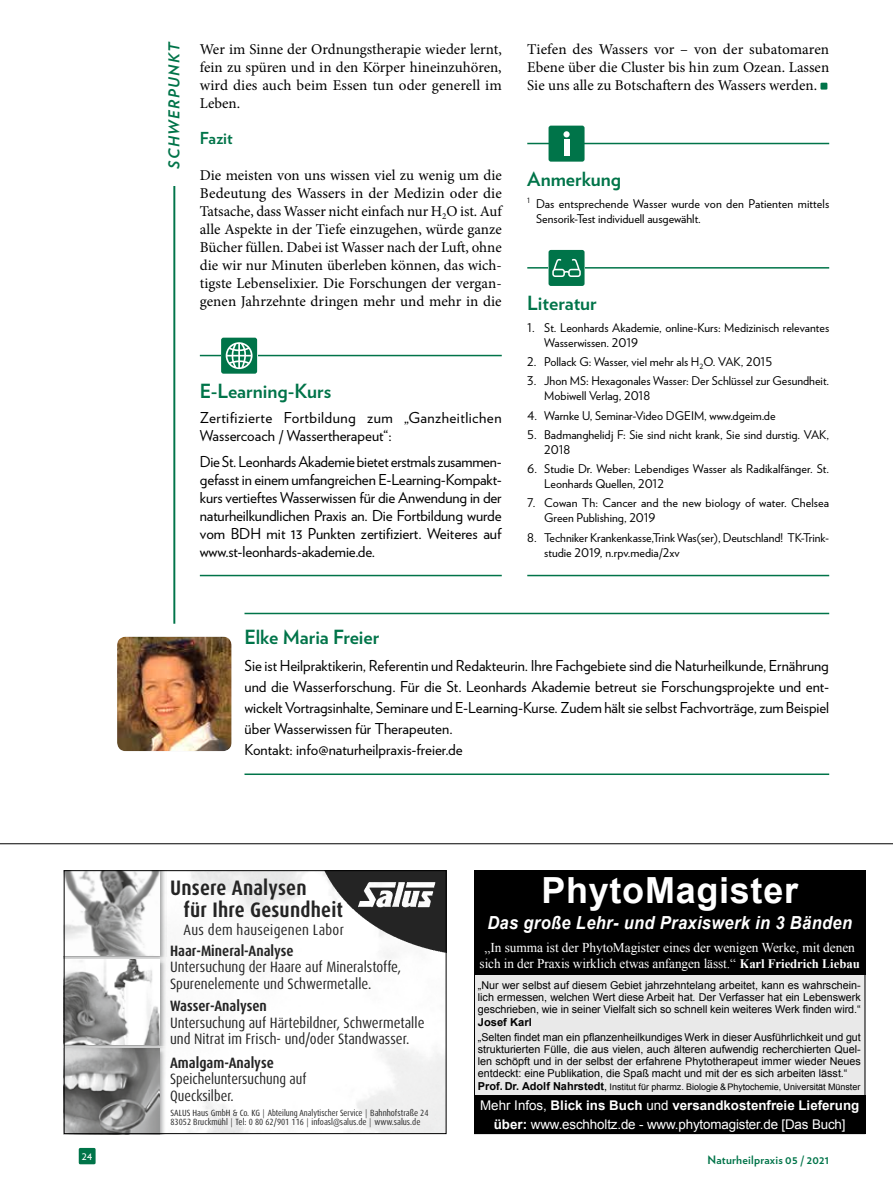
<style>
.page{position:relative;width:893px;height:1191px;background:#fff}
.page>*{position:absolute;margin:0;border:0;box-sizing:border-box;transform-origin:0 0}
.t1{font:700 36px "Arial";letter-spacing:.02em;color:#fff}
.t2{font:700 condensed 21px/22.5px "Dax Pro";letter-spacing:.01em;color:#242424}
.t3{font:700 19.5px "Verlag";color:#007449}
.t4{font:italic 700 18px "Arial";letter-spacing:.02em;color:#fff;scale:.92 1}
.t5{font:700 16.5px "Verlag";color:#007449}
.t6{font:15px/18px "Verlag";color:#000}
.t7{font:15px/18px "Minion Pro";color:#000;text-align:justify}
.t8{font:condensed 15px/16.5px "Dax Pro";color:#242424}
.t9{font:15px/18px "Verlag";letter-spacing:.03em;color:#000}
.t10{font:700 condensed 15px "Dax Pro";color:#242424}
.t11{font:condensed 15px "Dax Pro";letter-spacing:.02em;color:#242424}
.t12{font:italic 700 15px "Verlag";color:#007449}
.t13{font:13.5px/16.5px "Times New Roman";letter-spacing:-.005em;color:#fff;text-align:center}
.t14{font:13.35px/19.2px "Arial";letter-spacing:-.01em;color:#fff;text-align:center}
.t15{font:12px/15px "Verlag";color:#000}
.t16{font:700 11.55px "Verlag";letter-spacing:.02em;color:#007449}
.t17{font:11.55px "Verlag";color:#fff}
.t18{font:700 10.95px "Arial";color:#000}
.t19{font:10.8px/12px "Arial";letter-spacing:-.005em;color:#000;text-align:justify}
.t20{font:condensed 9px/9.8px "Dax Pro";color:#242424}
.t21{font:9px "Arial";letter-spacing:-.005em;color:#000}
.s1{font-family:"Optima";font-stretch:normal}
.s2{font-weight:700;font-size:13.05px}
.s3{font-weight:700;font-size:10.95px}
.s4{font-size:10.8px}
.s5{font-weight:700}
</style>
<div class="page">
<hr style="left:173px;top:43px;width:2px;height:1148px;background:#007449">
<div style="left:168px;top:43px;width:15px;height:143px;background:#fff"></div>
<hr style="left:244px;top:613px;width:585px;height:1px;background:#007449">
<hr style="left:244px;top:773px;width:585px;height:2px;background:#007449">
<img style="left:118px;top:637px;width:112px;height:113px">
<div style="left:104px;top:623px;width:140px;height:141px;border:13px solid #fff;border-radius:15px"></div>
<hr style="left:527px;top:267px;width:302px;height:1px;background:#007449">
<hr style="left:527px;top:575px;width:302px;height:1px;background:#007449">
<div style="left:549px;top:250px;width:36px;height:36px;background:#007449;border-radius:2px"></div>
<svg style="left:552px;top:258px;width:29px;height:19px"></svg>
<hr style="left:527px;top:143px;width:302px;height:1px;background:#007449">
<div style="left:549px;top:126px;width:36px;height:36px;background:#007449;border-radius:2px"></div>
<div style="left:563px;top:131px;width:7px;height:6px;background:#fff;border-radius:50%"></div>
<div style="left:564px;top:140px;width:5px;height:16px;background:#fff"></div>
<hr style="left:200px;top:355px;width:302px;height:1px;background:#007449">
<hr style="left:200px;top:575px;width:302px;height:1px;background:#007449">
<div style="left:221px;top:338px;width:36px;height:36px;background:#007449;border-radius:2px"></div>
<svg style="left:226px;top:342px;width:27px;height:27px"></svg>
<div style="left:820px;top:83px;width:7px;height:7px;background:#007449"></div>
<div style="left:79px;top:1148px;width:17px;height:16px;background:#007449;border-radius:2px"></div>
<div style="left:144px;top:761px;width:51px;height:430px;background:#fff"></div>
<hr style="left:0;top:843px;width:893px;height:1px;background:#000">
<img style="left:66px;top:1051px;width:99px;height:81px">
<img style="left:321px;top:872px;width:123px;height:81px">
<img style="left:66px;top:872px;width:100px;height:179px">
<img style="left:66px;top:872px;width:93px;height:83px">
<img style="left:66px;top:1049px;width:93px;height:2px">
<img style="left:66px;top:957px;width:100px;height:5px">
<img style="left:66px;top:959px;width:93px;height:85px">
<div style="left:64px;top:870px;width:382px;height:264px;border:1px solid #000"></div>
<div style="left:476px;top:872px;width:386px;height:103px;background:#000"></div>
<div style="left:478px;top:1095px;width:383px;height:39px;background:#000"></div>
<div style="left:474px;top:975px;width:391px;height:120px;background:#e9e9e9"></div>
<div style="left:474px;top:870px;width:391px;height:264px;border:1px solid #000"></div>
<p class="t17" style="left:82px;top:1147px;width:12px">24</p>
<p class="t12" style="left:162px;top:169px;width:129px;rotate:-90deg">Schwerpunkt</p>
<p class="t7" style="left:200px;top:40px;width:303px">Wer im Sinne der Ordnungstherapie wieder lernt, fein zu spüren und in den Körper hineinzuhören, wird dies auch beim Essen tun oder generell im Leben.</p>
<h3 class="t5" style="left:200px;top:125px;width:35px">Fazit</h3>
<p class="t7" style="left:200px;top:166px;width:303px">Die meisten von uns wissen viel zu wenig um die Bedeutung des Wassers in der Medizin oder die Tatsache, dass Wasser nicht einfach nur H<sub>2</sub>O ist. Auf alle Aspekte in der Tiefe einzugehen, würde ganze Bücher füllen. Dabei ist Wasser nach der Luft, ohne die wir nur Minuten überleben können, das wich&shy;tigste Lebenselixier. Die Forschungen der vergan&shy;genen Jahrzehnte dringen mehr und mehr in die</p>
<h3 class="t3" style="left:527px;top:164px;width:95px">Anmerkung</h3>
<p class="t7" style="left:527px;top:40px;width:303px">Tiefen des Wassers vor – von der subatomaren Ebene über die Cluster bis hin zum Ozean. Lassen Sie uns alle zu Botschaftern des Wassers werden.</p>
<p class="t15" style="left:536px;top:195px;width:295px;text-indent:-9px"><sup>1</sup> Das entsprechende Wasser wurde von den Patienten mittels<br>Sensorik-Test individuell ausgewählt.</p>
<h3 class="t3" style="left:527px;top:288px;width:71px">Literatur</h3>
<p class="t15" style="left:544px;top:319px;width:286px;text-indent:-17px">1. St. Leonhards Akademie, online-Kurs: Medizinisch relevantes<br>Wasserwissen. 2019</p>
<p class="t15" style="left:527px;top:354px;width:246px">2. Pollack G: Wasser, viel mehr als H<sub>2</sub>O. VAK, 2015</p>
<p class="t15" style="left:544px;top:373px;width:286px;text-indent:-17px">3. Jhon MS: Hexagonales Wasser: Der Schlüssel zur Gesundheit.<br>Mobiwell Verlag, 2018</p>
<p class="t15" style="left:527px;top:407px;width:250px">4. Warnke U, Seminar-Video DGEIM, www.dgeim.de</p>
<p class="t15" style="left:544px;top:426px;width:286px;text-indent:-17px">5. Badmanghelidj F: Sie sind nicht krank, Sie sind durstig. VAK,<br>2018</p>
<p class="t15" style="left:544px;top:461px;width:286px;text-indent:-17px">6. Studie Dr. Weber: Lebendiges Wasser als Radikalfänger. St.<br>Leonhards Quellen, 2012</p>
<p class="t15" style="left:544px;top:495px;width:286px;text-indent:-17px">7. Cowan Th: Cancer and the new biology of water. Chelsea<br>Green Publishing, 2019</p>
<p class="t15" style="left:544px;top:529px;width:286px;text-indent:-17px">8. Techniker Krankenkasse,Trink Was(ser), Deutschland! TK-Trink&shy;studie 2019, n.rpv.media/2xv</p>
<h3 class="t3" style="left:200px;top:376px;width:133px">E-Learning-Kurs</h3>
<p class="t9" style="left:200px;top:407px;width:303px">Zertifizierte Fortbildung zum „Ganzheitlichen<br>Wassercoach / Wassertherapeut“:</p>
<p class="t6" style="left:200px;top:451px;width:303px;text-align:justify">Die St. Leonhards Akademie bietet erstmals zusammen&shy;gefasst in einem umfangreichen E-Learning-Kompakt&shy;kurs vertieftes Wasserwissen für die Anwendung in der naturheilkundlichen Praxis an. Die Fortbildung wurde vom BDH mit 13 Punkten zertifiziert. Weiteres auf www.st-leonhards-akademie.de.</p>
<h3 class="t3" style="left:244px;top:621px;width:136px">Elke Maria Freier</h3>
<p class="t6" style="left:244px;top:655px;width:586px;line-height:21px">Sie ist Heilpraktikerin, Referentin und Redakteurin. Ihre Fachgebiete sind die Naturheilkunde, Ernährung und die Wasserforschung. Für die St. Leonhards Akademie betreut sie Forschungsprojekte und ent&shy;wickelt Vortragsinhalte, Seminare und E-Learning-Kurse. Zudem hält sie selbst Fachvorträge, zum Beispiel über Wasserwissen für Therapeuten.<br>Kontakt: info@naturheilpraxis-freier.de</p>
<h2 class="t2" style="left:184px;top:876px;width:161px;text-indent:-14px">Unsere Analysen<br>für Ihre Gesundheit</h2>
<p class="t11" style="left:184px;top:920px;width:162px">Aus dem hauseigenen Labor</p>
<p class="t10" style="left:170px;top:940px;width:125px">Haar-Mineral-Analyse</p>
<p class="t8" style="left:170px;top:958px;width:233px">Untersuchung der Haare auf Mineralstoffe,<br>Spurenelemente und Schwermetalle.</p>
<p class="t10" style="left:170px;top:996px;width:98px">Wasser-Analysen</p>
<p class="t8" style="left:170px;top:1014px;width:256px">Untersuchung auf Härtebildner, Schwermetalle und Nitrat im Frisch- und/oder Standwasser.</p>
<p class="t10" style="left:170px;top:1052px;width:105px">Amalgam-Analyse</p>
<p class="t8" style="left:170px;top:1070px;width:138px">Speicheluntersuchung auf<br>Quecksilber.</p>
<p class="t20" style="left:171px;top:1107px;width:259px">SALUS Haus GmbH &amp; Co. KG <span class="s1">|</span> Abteilung Analytischer Service <span class="s1">|</span> Bahnhofstraße 24<br>83052 Bruckmühl <span class="s1">|</span> Tel: 0 80 62/901 116 <span class="s1">|</span> infoasl@salus.de <span class="s1">|</span> www.salus.de</p>
<h1 class="t1" style="left:541px;top:866px;width:258px">PhytoMagister</h1>
<h3 class="t4" style="left:487px;top:910px;width:398px">Das große Lehr- und Praxiswerk in 3 Bänden</h3>
<p class="t13" style="left:480px;top:938px;width:382px">„In summa ist der PhytoMagister eines der wenigen Werke, mit denen sich in der Praxis wirklich etwas anfangen lässt.“ <span class="s2">Karl Friedrich Liebau</span></p>
<p class="t19" style="left:478px;top:979px;width:384px">„Nur wer selbst auf diesem Gebiet jahrzehntelang arbeitet, kann es wahrschein&shy;lich ermessen, welchen Wert diese Arbeit hat. Der Verfasser hat ein Lebenswerk geschrieben, wie in seiner Vielfalt sich so schnell kein weiteres Werk finden wird.“</p>
<p class="t18" style="left:478px;top:1015px;width:56px">Josef Karl</p>
<p class="t19" style="left:478px;top:1031px;width:384px">„Selten findet man ein pflanzenheilkundiges Werk in dieser Ausführlichkeit und gut strukturierten Fülle, die aus vielen, auch älteren aufwendig recherchierten Quel&shy;len schöpft und in der selbst der erfahrene Phytotherapeut immer wieder Neues entdeckt: eine Publikation, die Spaß macht und mit der es sich arbeiten lässt.“</p>
<p class="t21" style="left:478px;top:1081px;width:384px"><span class="s3">Prof. Dr. Adolf Nahrstedt</span><span class="s4">,</span> Institut für pharmz. Biologie &amp; Phytochemie, Universität Münster</p>
<p class="t14" style="left:480px;top:1095px;width:381px">Mehr Infos, <span class="s5">Blick ins Buch</span> und <span class="s5">versandkostenfreie Lieferung über:</span> www.eschholtz.de - www.phytomagister.de [Das Buch]</p>
<p class="t16" style="left:707px;top:1151px;width:123px">Naturheilpraxis 05 / 2021</p>
</div>
